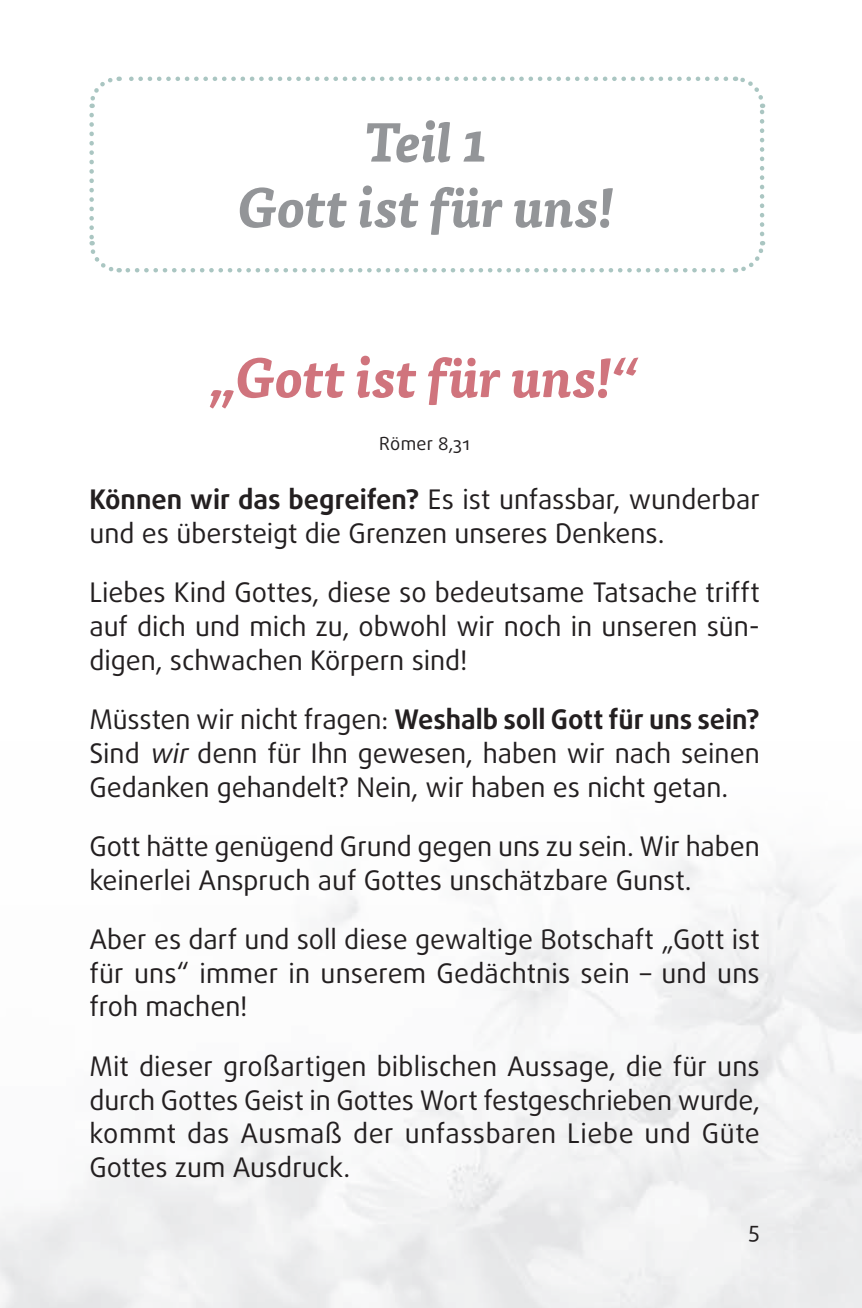
<style>
.page{position:relative;width:862px;height:1308px;background:#fff}
.page>*{position:absolute;margin:0;border:0;box-sizing:border-box;transform-origin:0 0}
.t1{font:italic 700 54px/65.2px "Tisa Pro";color:#939598;text-align:center}
.t2{font:italic 700 54px "Tisa Pro";color:#d0747d}
.t3{font:27px/33.8px "Daxline Pro";color:#231f20;text-align:justify}
.t4{font:22.5px "Daxline Pro";color:#231f20}
.t5{font:18px "Daxline Pro";letter-spacing:.02em;color:#231f20}
.s1{font-weight:700}
.s2{font-style:italic}
</style>
<div class="page">
<svg style="left:89px;top:115px;width:31px;height:158px"></svg>
<svg style="left:128px;top:241px;width:638px;height:32px"></svg>
<svg style="left:733px;top:76px;width:33px;height:158px"></svg>
<svg style="left:89px;top:76px;width:636px;height:32px"></svg>
<h1 class="t1" style="left:237px;top:107px;width:378px">Teil 1<br>Gott ist für uns!</h1>
<h1 class="t2" style="left:210px;top:334px;width:430px">„Gott ist für uns!“</h1>
<p class="t5" style="left:379px;top:431px;width:92px">Römer 8,31</p>
<p class="t3" style="left:89px;top:483px;width:671px"><span class="s1">Können wir das begreifen?</span> Es ist unfassbar, wunderbar und es übersteigt die Grenzen unseres Denkens.</p>
<p class="t3" style="left:89px;top:576px;width:671px">Liebes Kind Gottes, diese so bedeutsame Tatsache trifft auf dich und mich zu, obwohl wir noch in unseren sün&shy;digen, schwachen Körpern sind!</p>
<p class="t3" style="left:89px;top:703px;width:671px">Müssten wir nicht fragen: <span class="s1">Weshalb soll Gott für uns sein?<br></span>Sind <span class="s2">wir</span> denn für Ihn gewesen, haben wir nach seinen Gedanken gehandelt? Nein, wir haben es nicht getan.</p>
<p class="t3" style="left:89px;top:829px;width:671px">Gott hätte genügend Grund gegen uns zu sein. Wir haben keinerlei Anspruch auf Gottes unschätzbare Gunst.</p>
<p class="t3" style="left:89px;top:922px;width:671px">Aber es darf und soll diese gewaltige Botschaft „Gott ist für uns“ immer in unserem Gedächtnis sein – und uns froh machen!</p>
<p class="t3" style="left:89px;top:1049px;width:671px">Mit dieser großartigen biblischen Aussage, die für uns durch Gottes Geist in Gottes Wort festgeschrieben wurde, kommt das Ausmaß der unfassbaren Liebe und Güte Gottes zum Ausdruck.</p>
<p class="t4" style="left:748px;top:1214px;width:13px">5</p>
</div>
